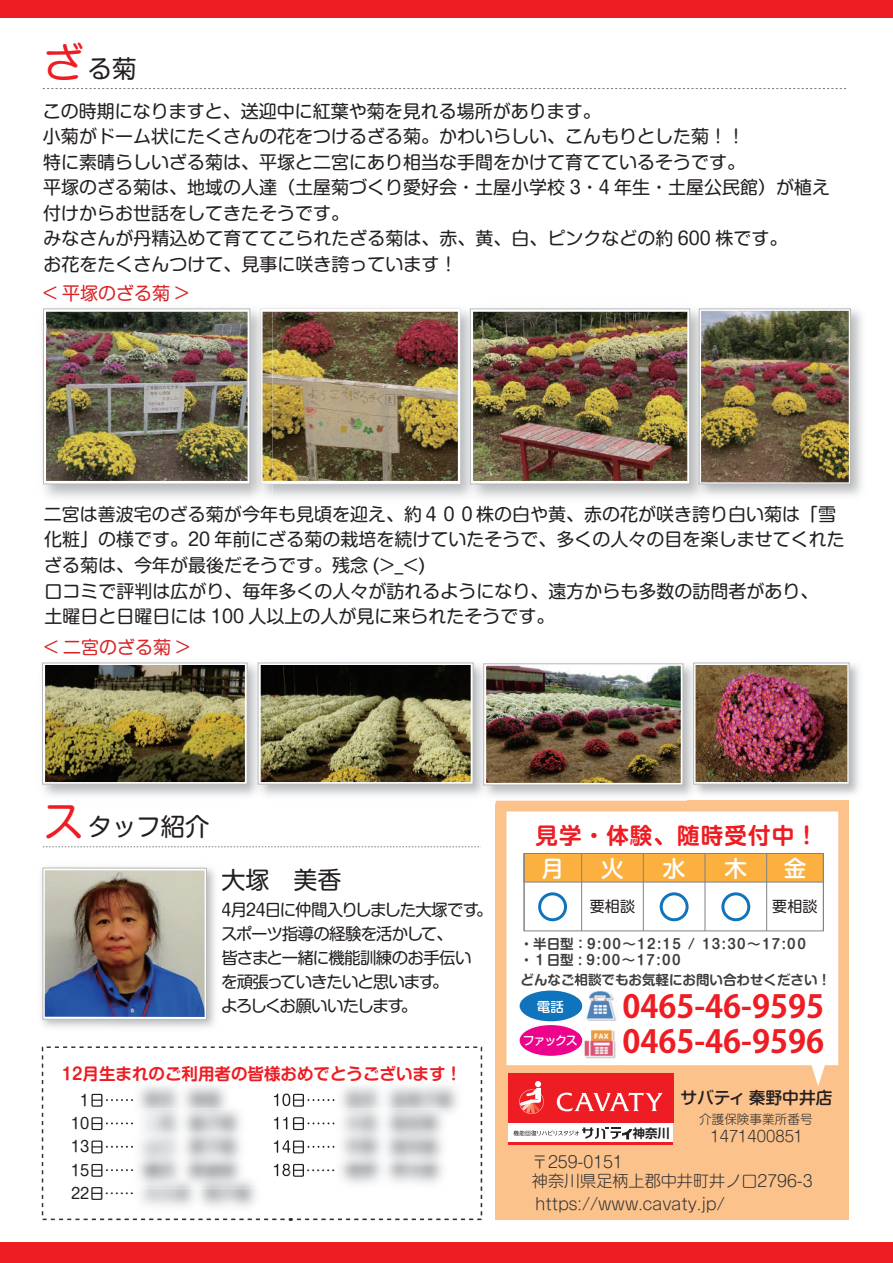
<style>
.page{position:relative;width:893px;height:1263px;background:#fff}
.page>*{position:absolute;margin:0;border:0;box-sizing:border-box;transform-origin:0 0}
.t1{font:700 31.5px "Koz Go Pro";color:#ee1d23}
.t2{font:24.75px "P Shin M Go Pr 6 N";color:#231f20}
.t3{font:24px "P Shin M Go Pr 6 N";color:#231f20}
.t4{font:700 22.5px "P Shin M Go Pr 6 N De";letter-spacing:.05em;color:#ee1d23}
.t5{font:500 22.5px "P Shin M Go Pr 6 N";color:#fff}
.t6{font:18px/25.5px "P Shin M Go Pr 6 N";color:#231f20}
.t7{font:18px "P Shin M Go Pr 6 N";color:#d92628}
.t8{font:500 16.8px "P Shin M Go Pr 6 N";color:#231f20}
.t9{font:16.5px/24px "P Shin M Go Pr 6 N";letter-spacing:-.07em;color:#231f20}
.t10{font:700 16.5px "P Shin M Go Pr 6 N De";color:#ee1d23}
.t11{font:300 16.05px/19.4px "P Shin M Go Pr 6 N";color:#333334}
.t12{font:300 15.15px "P Shin M Go Pr 6 N";color:#333334}
.t13{font:15px "P Shin M Go Pr 6 N";letter-spacing:.01em;color:#231f20}
.t14{font:700 13.5px/16.2px "P Shin M Go Pr 6 N De";letter-spacing:.1em;color:#3e3e3f}
.t15{font:700 13.5px "P Shin M Go Pr 6 N De";color:#3e3e3f}
.t16{font:500 13.5px "P Shin M Go Pr 6 N";color:#fff}
.t17{font:300 12.6px "P Shin M Go Pr 6 N";color:#333334}
.t18{font:700 12.3px "PUD Shin Go Pr 6 N De";color:#231f20}
.t19{font:500 12px "P Shin M Go Pr 6 N";letter-spacing:-.1em;color:#fff}
.s1{font-size:41.25px;color:#ee1d23}
</style>
<div class="page">
<div style="left:496px;top:801px;width:353px;height:418px;background:#fcc28b"></div>
<svg style="left:506px;top:811px;width:332px;height:275px;background:#fdf9f6"></svg>
<img style="left:622px;top:986px;width:1px;height:78px">
<div style="left:520px;top:990px;width:62px;height:31px;background:#1074bc;border-radius:50%"></div>
<div style="left:520px;top:1025px;width:62px;height:31px;background:#ed028c;border-radius:50%"></div>
<div style="left:524px;top:853px;width:300px;height:78px;border:1px solid #808285"></div>
<div style="left:524px;top:853px;width:299px;height:29px;background:#fbb03f"></div>
<hr style="left:766px;top:853px;width:1px;height:78px;background:#808285">
<div style="left:524px;top:853px;width:300px;height:29px;border:1px solid #808285"></div>
<hr style="left:581px;top:853px;width:1px;height:78px;background:#808285">
<hr style="left:524px;top:853px;width:1px;height:78px;background:#808285">
<hr style="left:643px;top:853px;width:1px;height:78px;background:#808285">
<hr style="left:705px;top:853px;width:1px;height:78px;background:#808285">
<div style="left:508px;top:1123px;width:165px;height:22px;background:#fff"></div>
<div style="left:508px;top:1073px;width:165px;height:50px;background:#ee1d23"></div>
<hr style="left:508px;top:1142px;width:165px;height:3px;background:#ee1d23">
<svg style="left:513px;top:1127px;width:119px;height:12px"></svg>
<svg style="left:557px;top:1092px;width:105px;height:19px"></svg>
<svg style="left:519px;top:1081px;width:25px;height:33px"></svg>
<div style="left:660px;top:892px;width:29px;height:29px;border:3px solid #1074bc;border-radius:50%"></div>
<div style="left:721px;top:892px;width:29px;height:29px;border:3px solid #1074bc;border-radius:50%"></div>
<div style="left:538px;top:892px;width:29px;height:29px;border:3px solid #1074bc;border-radius:50%"></div>
<img style="left:577px;top:986px;width:45px;height:80px">
<img style="left:578px;top:982px;width:44px;height:4px">
<img style="left:577px;top:997px;width:5px;height:17px">
<img style="left:580px;top:1021px;width:42px;height:43px">
<img style="left:578px;top:1033px;width:4px;height:15px">
<img style="left:580px;top:1023px;width:41px;height:5px">
<hr style="left:823px;top:853px;width:1px;height:78px;background:#808285">
<div style="left:0;top:1242px;width:893px;height:21px;background:#ee1d23"></div>
<div style="left:0;top:0;width:893px;height:18px;background:#ee1d23"></div>
<img style="left:482px;top:1038px;width:14px;height:127px">
<img style="left:482px;top:1062px;width:8px;height:23px">
<svg style="left:42px;top:1046px;width:440px;height:174px"></svg>
<svg style="left:43px;top:88px;width:804px;height:1px"></svg>
<img style="left:91px;top:1085px;width:183px;height:23px">
<img style="left:91px;top:1093px;width:42px;height:14px">
<img style="left:274px;top:1093px;width:15px;height:39px">
<svg style="left:274px;top:1093px;width:1px;height:14px"></svg>
<img style="left:292px;top:1085px;width:198px;height:23px">
<img style="left:292px;top:1093px;width:42px;height:14px">
<svg style="left:481px;top:1088px;width:1px;height:20px"></svg>
<img style="left:91px;top:1108px;width:183px;height:24px">
<img style="left:91px;top:1117px;width:42px;height:13px">
<img style="left:275px;top:1117px;width:14px;height:13px">
<svg style="left:274px;top:1117px;width:1px;height:13px"></svg>
<img style="left:304px;top:1211px;width:179px;height:10px">
<img style="left:305px;top:1211px;width:177px;height:9px">
<img style="left:304px;top:1188px;width:179px;height:23px">
<img style="left:304px;top:1165px;width:179px;height:23px">
<img style="left:292px;top:1108px;width:198px;height:57px">
<img style="left:292px;top:1117px;width:42px;height:13px">
<img style="left:481px;top:1108px;width:1px;height:103px">
<img style="left:304px;top:1140px;width:30px;height:13px">
<img style="left:304px;top:1163px;width:30px;height:14px">
<img style="left:289px;top:1177px;width:3px;height:44px">
<img style="left:289px;top:1132px;width:15px;height:31px">
<img style="left:91px;top:1211px;width:198px;height:10px">
<img style="left:92px;top:1218px;width:197px;height:2px">
<img style="left:91px;top:1188px;width:198px;height:23px">
<img style="left:91px;top:1132px;width:198px;height:56px">
<img style="left:91px;top:1132px;width:183px;height:33px">
<img style="left:91px;top:1140px;width:42px;height:13px">
<img style="left:275px;top:1140px;width:14px;height:13px">
<svg style="left:274px;top:1140px;width:1px;height:13px"></svg>
<img style="left:91px;top:1165px;width:42px;height:12px">
<img style="left:91px;top:1163px;width:42px;height:2px">
<img style="left:292px;top:1188px;width:12px;height:33px">
<svg style="left:289px;top:1218px;width:12px;height:2px"></svg>
<svg style="left:289px;top:1140px;width:15px;height:13px"></svg>
<img style="left:289px;top:1163px;width:3px;height:14px">
<img style="left:274px;top:1163px;width:15px;height:14px">
<svg style="left:292px;top:1163px;width:12px;height:25px"></svg>
<img style="left:41px;top:867px;width:174px;height:161px">
<div style="left:43px;top:868px;width:164px;height:152px;border:1px solid #b8b9bb"></div>
<img style="left:45px;top:870px;width:160px;height:147px">
<svg style="left:43px;top:846px;width:438px;height:1px"></svg>
<img style="left:272px;top:308px;width:420px;height:190px">
<img style="left:283px;top:505px;width:168px;height:2px">
<svg style="left:272px;top:309px;width:188px;height:175px"></svg>
<img style="left:272px;top:312px;width:186px;height:169px">
<img style="left:465px;top:505px;width:240px;height:2px">
<img style="left:462px;top:308px;width:21px;height:190px">
<svg style="left:465px;top:505px;width:18px;height:1px"></svg>
<svg style="left:472px;top:311px;width:216px;height:171px"></svg>
<div style="left:470px;top:309px;width:220px;height:175px;border:1px solid #b8b9bb"></div>
<img style="left:473px;top:312px;width:214px;height:169px">
<img style="left:692px;top:308px;width:170px;height:190px">
<div style="left:699px;top:309px;width:152px;height:175px;border:1px solid #b8b9bb"></div>
<img style="left:701px;top:311px;width:148px;height:171px">
<img style="left:43px;top:308px;width:209px;height:190px">
<img style="left:70px;top:505px;width:197px;height:2px">
<svg style="left:252px;top:505px;width:15px;height:1px"></svg>
<img style="left:260px;top:309px;width:12px;height:175px">
<div style="left:43px;top:309px;width:207px;height:175px;border:1px solid #b8b9bb"></div>
<img style="left:46px;top:312px;width:202px;height:169px">
<img style="left:42px;top:662px;width:435px;height:134px">
<div style="left:42px;top:663px;width:205px;height:121px;border:1px solid #b8b9bb"></div>
<img style="left:45px;top:665px;width:200px;height:117px">
<img style="left:251px;top:662px;width:15px;height:134px">
<div style="left:258px;top:663px;width:215px;height:121px;border:1px solid #b8b9bb"></div>
<img style="left:261px;top:665px;width:210px;height:117px">
<img style="left:477px;top:662px;width:15px;height:136px">
<div style="left:484px;top:664px;width:199px;height:121px;border:1px solid #b8b9bb"></div>
<img style="left:486px;top:666px;width:195px;height:117px">
<div style="left:693px;top:663px;width:156px;height:121px;border:1px solid #b8b9bb"></div>
<img style="left:695px;top:665px;width:152px;height:117px">
<h2 class="t2" style="left:43px;top:49px;width:95px"><span class="s1">ざ</span>る菊</h2>
<p class="t6" style="left:43px;top:97px;width:789px">この時期になりますと、送迎中に紅葉や菊を見れる場所があります。<br>小菊がドーム状にたくさんの花をつけるざる菊。かわいらしい、こんもりとした菊！！<br>特に素晴らしいざる菊は、平塚と二宮にあり相当な手間をかけて育てているそうです。<br>平塚のざる菊は、地域の人達（土屋菊づくり愛好会・土屋小学校 3・4 年生・土屋公民館）が植え付けからお世話をしてきたそうです。<br>みなさんが丹精込めて育ててこられたざる菊は、赤、黄、白、ピンクなどの約 600 株です。<br>お花をたくさんつけて、見事に咲き誇っています！</p>
<p class="t7" style="left:43px;top:278px;width:148px">&lt; 平塚のざる菊 &gt;</p>
<p class="t6" style="left:44px;top:501px;width:802px">二宮は善波宅のざる菊が今年も見頃を迎え、約４００株の白や黄、赤の花が咲き誇り白い菊は「雪化粧」の様です。20 年前にざる菊の栽培を続けていたそうで、多くの人々の目を楽しませてくれたざる菊は、今年が最後だそうです。残念 (&gt;_&lt;)<br>口コミで評判は広がり、毎年多くの人々が訪れるようになり、遠方からも多数の訪問者があり、<br>土曜日と日曜日には 100 人以上の人が見に来られたそうです。</p>
<p class="t7" style="left:44px;top:632px;width:148px">&lt; 二宮のざる菊 &gt;</p>
<h2 class="t2" style="left:43px;top:807px;width:168px"><span class="s1">ス</span>タッフ紹介</h2>
<h3 class="t3" style="left:221px;top:861px;width:121px">大塚　美香</h3>
<p class="t9" style="left:218px;top:897px;width:276px">４月２４日に仲間入りしました大塚です。スポーツ指導の経験を活かして、<br>皆さまと一緒に機能訓練のお手伝い<br>を頑張っていきたいと思います。<br>よろしくお願いいたします。</p>
<p class="t10" style="left:62px;top:1060px;width:402px">12月生まれのご利用者の皆様おめでとうございます！</p>
<p class="t13" style="left:71px;top:1181px;width:65px">22日……</p>
<p class="t4" style="left:535px;top:816px;width:284px">見学・体験、随時受付中！</p>
<p class="t5" style="left:542px;top:850px;width:24px">月</p>
<p class="t5" style="left:601px;top:850px;width:24px">火</p>
<p class="t5" style="left:663px;top:850px;width:24px">水</p>
<p class="t5" style="left:725px;top:850px;width:24px">木</p>
<p class="t5" style="left:784px;top:850px;width:24px">金</p>
<p class="t13" style="left:590px;top:894px;width:47px">要相談</p>
<p class="t13" style="left:772px;top:894px;width:47px">要相談</p>
<p class="t14" style="left:520px;top:935px;width:288px">・半日型：9:00～12:15 / 13:30～17:00・１日型 : 9:00～17:00</p>
<p class="t15" style="left:521px;top:968px;width:312px">どんなご相談でもお気軽にお問い合わせください！</p>
<p class="t16" style="left:537px;top:995px;width:28px">電話</p>
<h1 class="t1" style="left:622px;top:986px;width:203px">0465-46-9595</h1>
<p class="t19" style="left:523px;top:1031px;width:57px">ファックス</p>
<h1 class="t1" style="left:622px;top:1021px;width:203px">0465-46-9596</h1>
<p class="t18" style="left:633px;top:1127px;width:39px">神奈川</p>
<p class="t8" style="left:681px;top:1084px;width:153px">サバティ 秦野中井店</p>
<p class="t12" style="left:710px;top:1124px;width:94px">1471400851</p>
<p class="t17" style="left:699px;top:1109px;width:115px">介護保険事業所番号</p>
<p class="t11" style="left:532px;top:1151px;width:282px">〒259-0151<br>神奈川県足柄上郡中井町井ノ口2796-3</p>
<p class="t11" style="left:535px;top:1193px;width:191px">https://www.cavaty.jp/</p>
</div>
